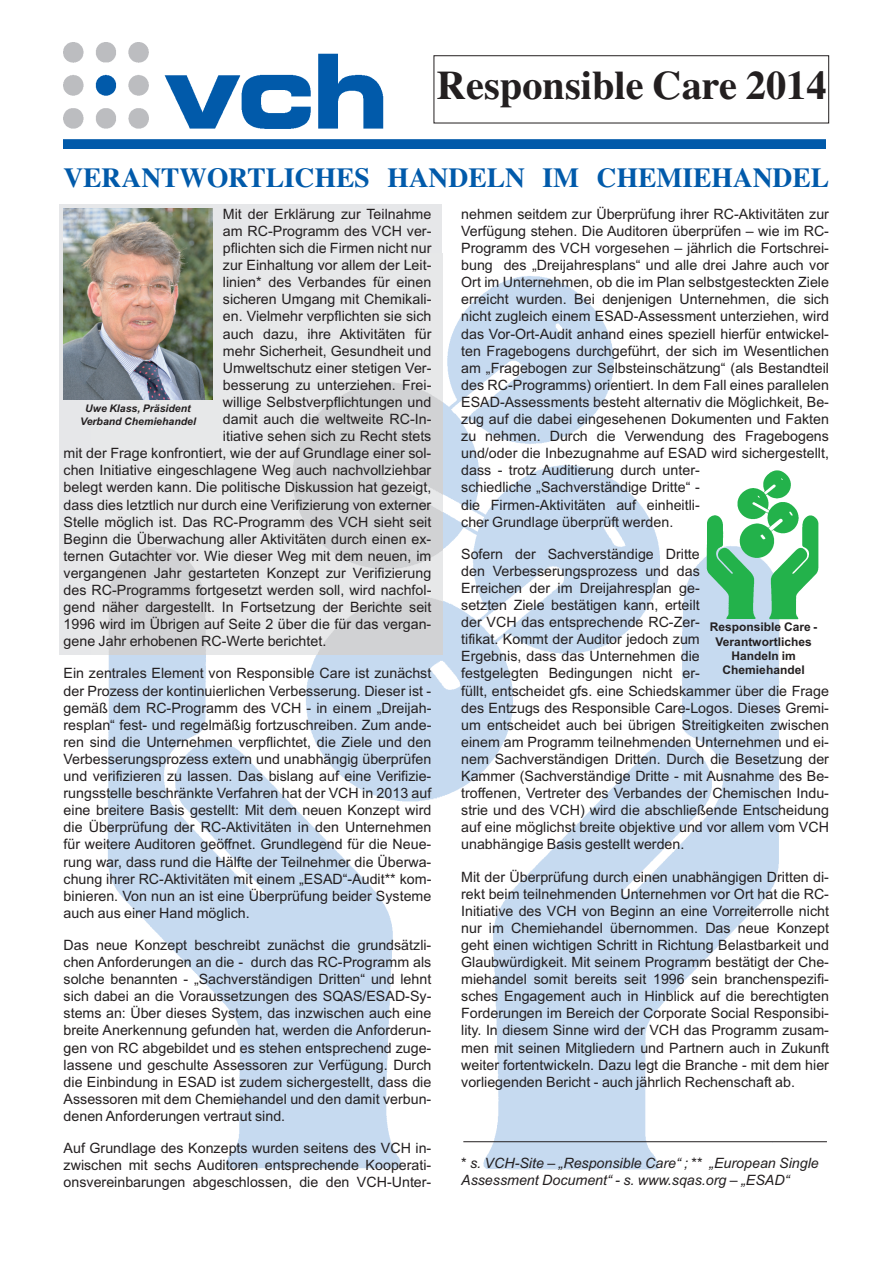
<style>
.page{position:relative;width:893px;height:1263px;background:#fff}
.page>*{position:absolute;margin:0;border:0;box-sizing:border-box;transform-origin:0 0}
.t1{font:700 40.5px "Times";color:#231f20}
.t2{font:700 27.6px "Times";color:#015aaa}
.t3{font:14.25px/17.1px "Arial";color:#231f20;text-align:justify}
.t4{font:italic 14.25px/17.1px "Arial";color:#231f20}
.t5{font:700 12px/14.4px "Arial";color:#231f20;text-align:center}
.t6{font:italic 700 10.5px/12.6px "Arial";color:#231f20;text-align:center}
</style>
<div class="page">
<img style="left:108px;top:254px;width:693px;height:916px">
<div style="left:59px;top:204px;width:383px;height:451px;background:#e6e7e9"></div>
<img style="left:109px;top:254px;width:333px;height:401px">
<img style="left:64px;top:43px;width:762px;height:105px">
<div style="left:433px;top:55px;width:396px;height:68px;border:1px solid #231f20"></div>
<img style="left:64px;top:208px;width:148px;height:192px">
<img style="left:704px;top:468px;width:115px;height:153px">
<hr style="left:463px;top:1141px;width:364px;height:1px;background:#231f20">
<h1 class="t1" style="left:437px;top:71px;width:391px">Responsible Care 2014</h1>
<h2 class="t2" style="left:63px;top:168px;width:767px">VERANTWORTLICHES HANDELN IM CHEMIEHANDEL</h2>
<p class="t3" style="left:223px;top:207px;width:210px">Mit der Erklärung zur Teilnahme</p>
<p class="t3" style="left:223px;top:224px;width:210px">am RC-Programm des VCH ver-</p>
<p class="t3" style="left:223px;top:241px;width:210px">pflichten sich die Firmen nicht nur</p>
<p class="t3" style="left:223px;top:258px;width:210px">zur Einhaltung vor allem der Leit-</p>
<p class="t3" style="left:223px;top:275px;width:210px">linien* des Verbandes für einen</p>
<p class="t3" style="left:223px;top:292px;width:210px">sicheren Umgang mit Chemikali-</p>
<p class="t3" style="left:223px;top:309px;width:210px">en. Vielmehr verpflichten sie sich</p>
<p class="t3" style="left:223px;top:326px;width:210px">auch dazu, ihre Aktivitäten für</p>
<p class="t3" style="left:223px;top:343px;width:210px">mehr Sicherheit, Gesundheit und</p>
<p class="t3" style="left:223px;top:361px;width:210px">Umweltschutz einer stetigen Ver-</p>
<p class="t3" style="left:223px;top:378px;width:210px">besserung zu unterziehen. Frei-</p>
<p class="t3" style="left:223px;top:395px;width:210px">willige Selbstverpflichtungen und</p>
<p class="t3" style="left:223px;top:412px;width:210px">damit auch die weltweite RC-In-</p>
<p class="t3" style="left:223px;top:429px;width:210px">itiative sehen sich zu Recht stets</p>
<p class="t3" style="left:64px;top:446px;width:369px">mit der Frage konfrontiert, wie der auf Grundlage einer sol-</p>
<p class="t3" style="left:64px;top:463px;width:369px">chen Initiative eingeschlagene Weg auch nachvollziehbar</p>
<p class="t3" style="left:64px;top:480px;width:369px">belegt werden kann. Die politische Diskussion hat gezeigt,</p>
<p class="t3" style="left:64px;top:497px;width:369px">dass dies letztlich nur durch eine Verifizierung von externer</p>
<p class="t3" style="left:64px;top:514px;width:369px">Stelle möglich ist. Das RC-Programm des VCH sieht seit</p>
<p class="t3" style="left:64px;top:532px;width:369px">Beginn die Überwachung aller Aktivitäten durch einen ex-</p>
<p class="t3" style="left:64px;top:549px;width:369px">ternen Gutachter vor. Wie dieser Weg mit dem neuen, im</p>
<p class="t3" style="left:64px;top:566px;width:369px">vergangenen Jahr gestarteten Konzept zur Verifizierung</p>
<p class="t3" style="left:64px;top:583px;width:369px">des RC-Programms fortgesetzt werden soll, wird nachfol-</p>
<p class="t3" style="left:64px;top:600px;width:369px">gend näher dargestellt. In Fortsetzung der Berichte seit</p>
<p class="t3" style="left:64px;top:617px;width:369px">1996 wird im Übrigen auf Seite 2 über die für das vergan-</p>
<p class="t3" style="left:64px;top:634px;width:264px">gene Jahr erhobenen RC-Werte berichtet.</p>
<p class="t3" style="left:64px;top:666px;width:369px">Ein zentrales Element von Responsible Care ist zunächst der Prozess der kontinuierlichen Verbesserung. Dieser ist - gemäß dem RC-Programm des VCH - in einem „Dreijah&shy;resplan“ fest- und regelmäßig fortzuschreiben. Zum ande&shy;ren sind die Unternehmen verpflichtet, die Ziele und den Verbesserungsprozess extern und unabhängig überprüfen und verifizieren zu lassen. Das bislang auf eine Verifizie&shy;rungsstelle beschränkte Verfahren hat der VCH in 2013 auf eine breitere Basis gestellt: Mit dem neuen Konzept wird die Überprüfung der RC-Aktivitäten in den Unternehmen für weitere Auditoren geöffnet. Grundlegend für die Neue&shy;rung war, dass rund die Hälfte der Teilnehmer die Überwa&shy;chung ihrer RC-Aktivitäten mit einem „ESAD“-Audit** kom&shy;binieren. Von nun an ist eine Überprüfung beider Systeme auch aus einer Hand möglich.</p>
<p class="t3" style="left:64px;top:938px;width:369px">Das neue Konzept beschreibt zunächst die grundsätzli&shy;chen Anforderungen an die - durch das RC-Programm als solche benannten - „Sachverständigen Dritten“ und lehnt sich dabei an die Voraussetzungen des SQAS/ESAD-Sy&shy;stems an: Über dieses System, das inzwischen auch eine breite Anerkennung gefunden hat, werden die Anforderun&shy;gen von RC abgebildet und es stehen entsprechend zuge&shy;lassene und geschulte Assessoren zur Verfügung. Durch die Einbindung in ESAD ist zudem sichergestellt, dass die Assessoren mit dem Chemiehandel und den damit verbun&shy;denen Anforderungen vertraut sind.</p>
<p class="t3" style="left:64px;top:1141px;width:369px">Auf Grundlage des Konzepts wurden seitens des VCH in&shy;zwischen mit sechs Auditoren entsprechende Kooperati&shy;onsvereinbarungen abgeschlossen, die den VCH-Unter-</p>
<p class="t6" style="left:80px;top:402px;width:117px">Uwe Klass, Präsident<br>Verband Chemiehandel</p>
<p class="t3" style="left:461px;top:207px;width:369px;text-align:left">nehmen seitdem zur Überprüfung ihrer RC-Aktivitäten zur Verfügung stehen. Die Auditoren überprüfen – wie im RC-Programm des VCH vorgesehen – jährlich die Fortschrei&shy;bung des „Dreijahresplans“ und alle drei Jahre auch vor Ort im Unternehmen, ob die im Plan selbstgesteckten Ziele erreicht wurden. Bei denjenigen Unternehmen, die sich nicht zugleich einem ESAD-Assessment unterziehen, wird das Vor-Ort-Audit anhand eines speziell hierfür entwickel&shy;ten Fragebogens durchgeführt, der sich im Wesentlichen am „Fragebogen zur Selbsteinschätzung“ (als Bestandteil des RC-Programms) orientiert. In dem Fall eines parallelen ESAD-Assessments besteht alternativ die Möglichkeit, Be&shy;zug auf die dabei eingesehenen Dokumenten und Fakten zu nehmen. Durch die Verwendung des Fragebogens und/oder die Inbezugnahme auf ESAD wird sichergestellt, dass - trotz Auditierung durch unter-<br>schiedliche „Sachverständige Dritte“ -<br>die Firmen-Aktivitäten auf einheitli-<br>cher Grundlage überprüft werden.</p>
<p class="t3" style="left:461px;top:547px;width:369px;text-align:left">Sofern der Sachverständige Dritte<br>den Verbesserungsprozess und das<br>Erreichen der im Dreijahresplan ge-<br>setzten Ziele bestätigen kann, erteilt<br>der VCH das entsprechende RC-Zer-<br>tifikat. Kommt der Auditor jedoch zum<br>Ergebnis, dass das Unternehmen die<br>festgelegten Bedingungen nicht er-<br>füllt, entscheidet gfs. eine Schiedskammer über die Frage des Entzugs des Responsible Care-Logos. Dieses Gremi&shy;um entscheidet auch bei übrigen Streitigkeiten zwischen einem am Programm teilnehmenden Unternehmen und ei&shy;nem Sachverständigen Dritten. Durch die Besetzung der Kammer (Sachverständige Dritte - mit Ausnahme des Be&shy;troffenen, Vertreter des Verbandes der Chemischen Indu&shy;strie und des VCH) wird die abschließende Entscheidung auf eine möglichst breite objektive und vor allem vom VCH unabhängige Basis gestellt werden.</p>
<p class="t3" style="left:461px;top:869px;width:369px">Mit der Überprüfung durch einen unabhängigen Dritten di&shy;rekt beim teilnehmenden Unternehmen vor Ort hat die RC-Initiative des VCH von Beginn an eine Vorreiterrolle nicht nur im Chemiehandel übernommen. Das neue Konzept geht einen wichtigen Schritt in Richtung Belastbarkeit und Glaubwürdigkeit. Mit seinem Programm bestätigt der Che&shy;miehandel somit bereits seit 1996 sein branchenspezifi&shy;sches Engagement auch in Hinblick auf die berechtigten Forderungen im Bereich der Corporate Social Responsibi&shy;lity. In diesem Sinne wird der VCH das Programm zusam&shy;men mit seinen Mitgliedern und Partnern auch in Zukunft weiter fortentwickeln. Dazu legt die Branche - mit dem hier vorliegenden Bericht - auch jährlich Rechenschaft ab.</p>
<p class="t5" style="left:710px;top:621px;width:109px">Responsible Care -<br>Verantwortliches<br>Handeln im<br>Chemiehandel</p>
<p class="t4" style="left:461px;top:1156px;width:359px">* s. VCH-Site – „Responsible Care“ ; ** „European Single<br>Assessment Document“ - s. www.sqas.org – „ESAD“</p>
</div>
